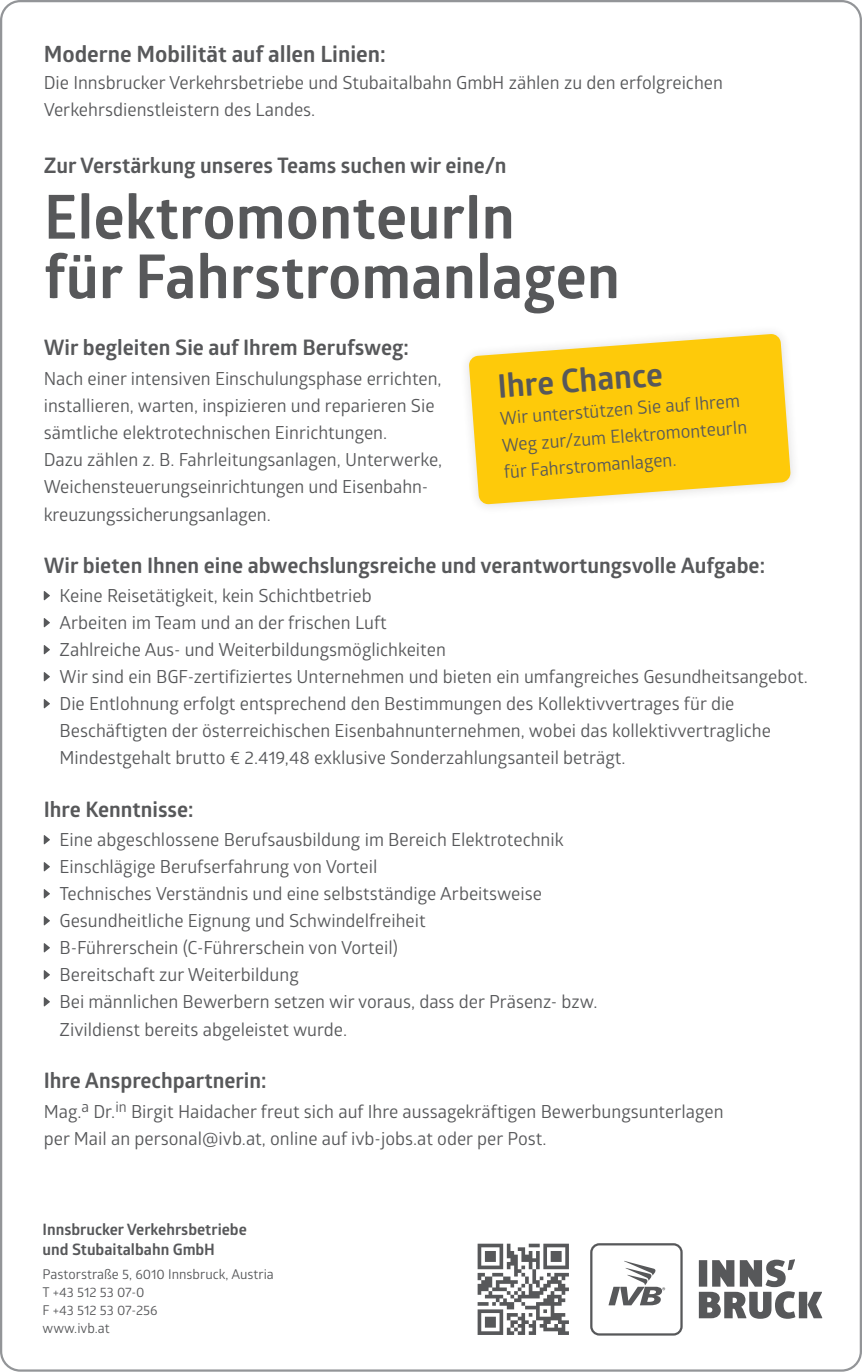
<style>
.page{position:relative;width:862px;height:1372px;background:#fff}
.page>*{position:absolute;margin:0;border:0;box-sizing:border-box;transform-origin:0 0}
.t1{font:700 60.75px/59.6px "Glober";color:#57585a}
.t2{font:700 32.62px "Glober";color:#57585a}
.t3{font:700 22.5px "Glober";color:#57585a}
.t4{font:700 21.38px "Glober";color:#57585a}
.t5{font:18px/27.2px "Glober";color:#57585a}
.t6{font:700 15.75px/19.8px "Glober";color:#57585a}
.t7{font:13.5px/18px "Glober";color:#57585a}
</style>
<div class="page">
<svg style="left:44px;top:591px;width:6px;height:9px"></svg>
<svg style="left:44px;top:618px;width:6px;height:9px"></svg>
<svg style="left:44px;top:645px;width:6px;height:9px"></svg>
<svg style="left:44px;top:672px;width:6px;height:9px"></svg>
<svg style="left:44px;top:699px;width:6px;height:9px"></svg>
<svg style="left:44px;top:835px;width:6px;height:9px"></svg>
<svg style="left:44px;top:862px;width:6px;height:9px"></svg>
<svg style="left:44px;top:889px;width:6px;height:9px"></svg>
<svg style="left:44px;top:916px;width:6px;height:9px"></svg>
<svg style="left:44px;top:943px;width:6px;height:9px"></svg>
<svg style="left:44px;top:970px;width:6px;height:9px"></svg>
<svg style="left:44px;top:997px;width:6px;height:9px"></svg>
<svg style="left:698px;top:1259px;width:123px;height:59px"></svg>
<svg style="left:590px;top:1243px;width:92px;height:92px"></svg>
<svg style="left:468px;top:334px;width:322px;height:170px;background:#fdd12e"></svg>
<svg style="left:477px;top:1243px;width:91px;height:91px"></svg>
<p class="t3" style="left:44px;top:38px;width:343px">Moderne Mobilität auf allen Linien:</p>
<p class="t5" style="left:44px;top:68px;width:680px">Die Innsbrucker Verkehrsbetriebe und Stubaitalbahn GmbH zählen zu den erfolgreichen<br>Verkehrsdienstleistern des Landes.</p>
<p class="t4" style="left:44px;top:151px;width:464px">Zur Verstärkung unseres Teams suchen wir eine/n</p>
<h1 class="t1" style="left:44px;top:186px;width:577px">ElektromonteurIn<br>für Fahrstromanlagen</h1>
<p class="t4" style="left:44px;top:332px;width:366px">Wir begleiten Sie auf Ihrem Berufsweg:</p>
<p class="t5" style="left:44px;top:364px;width:399px">Nach einer intensiven Einschulungsphase errichten, installieren, warten, inspizieren und reparieren Sie sämtliche elektrotechnischen Einrichtungen.<br>Dazu zählen z. B. Fahrleitungsanlagen, Unterwerke, Weichensteuerungseinrichtungen und Eisenbahn&shy;kreuzungssicherungsanlagen.</p>
<p class="t4" style="left:44px;top:550px;width:722px">Wir bieten Ihnen eine abwechslungsreiche und verantwortungsvolle Aufgabe:</p>
<p class="t5" style="left:59px;top:581px;width:749px">Keine Reisetätigkeit, kein Schichtbetrieb<br>Arbeiten im Team und an der frischen Luft<br>Zahlreiche Aus- und Weiterbildungsmöglichkeiten<br>Wir sind ein BGF-zertifiziertes Unternehmen und bieten ein umfangreiches Gesundheitsangebot.<br>Die Entlohnung erfolgt entsprechend den Bestimmungen des Kollektivvertrages für die Beschäftigten der österreichischen Eisenbahnunternehmen, wobei das kollektivvertragliche Mindestgehalt brutto € 2.419,48 exklusive Sonderzahlungsanteil beträgt.</p>
<p class="t4" style="left:44px;top:794px;width:151px">Ihre Kenntnisse:</p>
<p class="t5" style="left:59px;top:825px;width:539px">Eine abgeschlossene Berufsausbildung im Bereich Elektrotechnik Einschlägige Berufserfahrung von Vorteil<br>Technisches Verständnis und eine selbstständige Arbeitsweise Gesundheitliche Eignung und Schwindelfreiheit<br>B-Führerschein (C-Führerschein von Vorteil)<br>Bereitschaft zur Weiterbildung<br>Bei männlichen Bewerbern setzen wir voraus, dass der Präsenz- bzw.<br>Zivildienst bereits abgeleistet wurde.</p>
<p class="t4" style="left:44px;top:1065px;width:224px">Ihre Ansprechpartnerin:</p>
<p class="t5" style="left:44px;top:1097px;width:681px">Mag.<sup>a</sup> Dr.<sup>in</sup> Birgit Haidacher freut sich auf Ihre aussagekräftigen Bewerbungsunterlagen per Mail an personal@ivb.at, online auf ivb-jobs.at oder per Post.</p>
<h2 class="t2" style="left:495px;top:363px;width:167px;rotate:-4deg">Ihre Chance</h2>
<p class="t5" style="left:498px;top:403px;width:247px;rotate:-4deg">Wir unterstützen Sie auf Ihrem<br>Weg zur/zum ElektromonteurIn für Fahrstromanlagen.</p>
<p class="t6" style="left:43px;top:1218px;width:205px">Innsbrucker Verkehrsbetriebe und Stubaitalbahn GmbH</p>
<p class="t7" style="left:43px;top:1264px;width:233px">Pastorstraße 5, 6010 Innsbruck, Austria<br>T +43 512 53 07-0<br>F +43 512 53 07-256<br>www.ivb.at</p>
</div>
